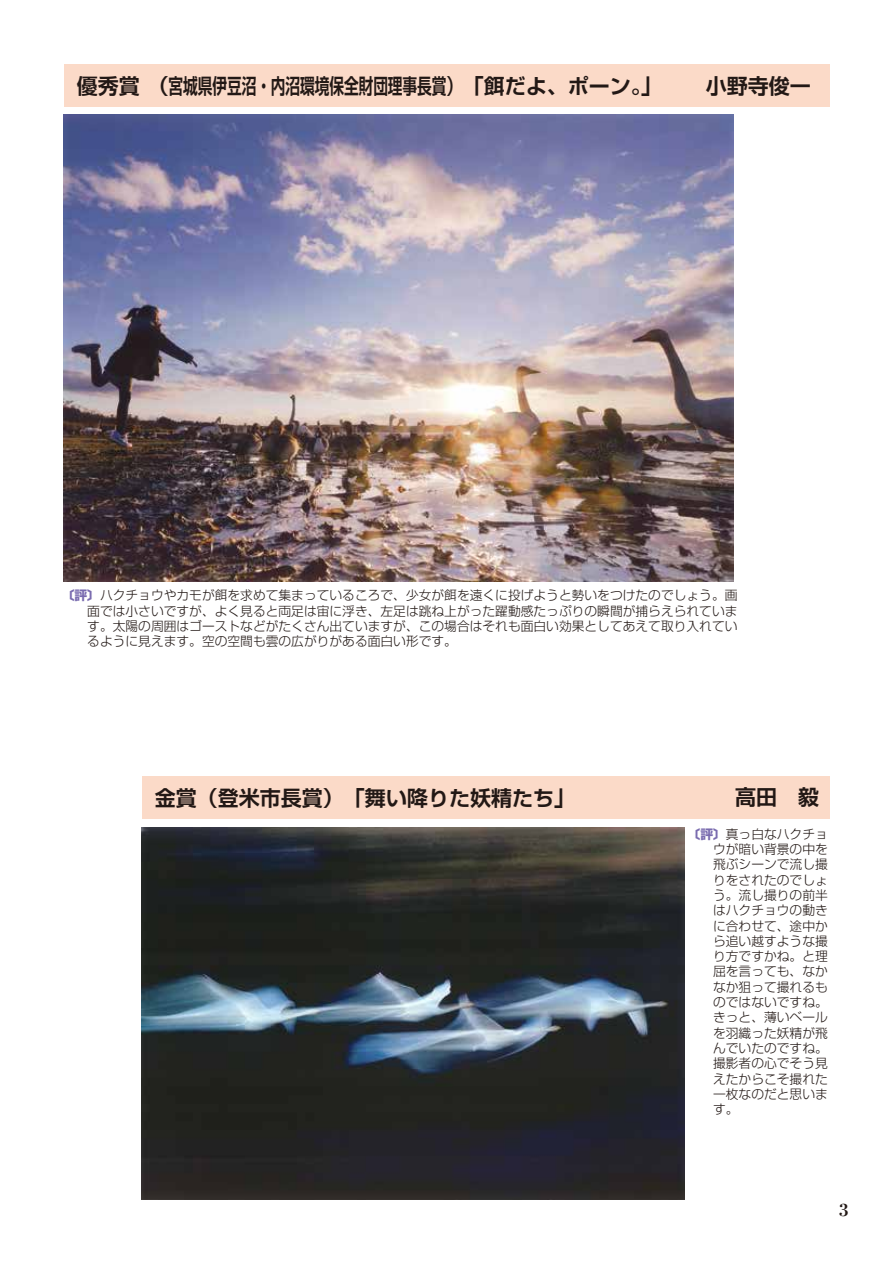
<style>
.page{position:relative;width:893px;height:1263px;background:#fff}
.page>*{position:absolute;margin:0;border:0;box-sizing:border-box;transform-origin:0 0}
.t1{font:700 21px "Shin Go Pro De";color:#221815}
.t2{font:700 expanded 16.5px "Ryumin Pro";color:#221815}
.t3{font:300 12.75px/15.3px "Shin Go Pro";color:#221815;text-align:justify}
.s1{font-weight:700;color:#796baf}
</style>
<div class="page">
<img style="left:142px;top:827px;width:542px;height:372px">
<img style="left:64px;top:115px;width:670px;height:466px">
<div style="left:142px;top:776px;width:687px;height:43px;background:#fbdac8"></div>
<div style="left:64px;top:64px;width:765px;height:42px;background:#fbdac8"></div>
<h1 class="t1" style="left:77px;top:69px;width:608px">優秀賞（宮城県伊豆沼・内沼環境保全財団理事長賞）「餌だよ、ポーン。」　</h1>
<h1 class="t1" style="left:706px;top:69px;width:106px">小野寺俊一</h1>
<p class="t3" style="left:87px;top:586px;width:652px;text-indent:-26px"><span class="s1">〔評〕</span>ハクチョウやカモが餌を求めて集まっているころで、少女が餌を遠くに投げようと勢いをつけたのでしょう。画面では小さいですが、よく見ると両足は宙に浮き、左足は跳ね上がった躍動感たっぷりの瞬間が捕らえられています。太陽の周囲はゴーストなどがたくさん出ていますが、この場合はそれも面白い効果としてあえて取り入れているように見えます。空の空間も雲の広がりがある面白い形です。</p>
<h1 class="t1" style="left:155px;top:780px;width:421px">金賞（登米市長賞）「舞い降りた妖精たち」</h1>
<h1 class="t1" style="left:735px;top:779px;width:86px">高田　毅</h1>
<p class="t3" style="left:713px;top:825px;width:116px;text-indent:-26px"><span class="s1">〔評〕</span>真っ白なハクチョウが暗い背景の中を飛ぶシーンで流し撮りをされたのでしょう。流し撮りの前半はハクチョウの動きに合わせて、途中から追い越すような撮り方ですかね。と理屈を言っても、なかなか狙って撮れるものではないですね。きっと、薄いベールを羽織った妖精が飛んでいたのですね。撮影者の心でそう見えたからこそ撮れた一枚なのだと思います。</p>
<p class="t2" style="left:836px;top:1197px;width:18px">３</p>
</div>
